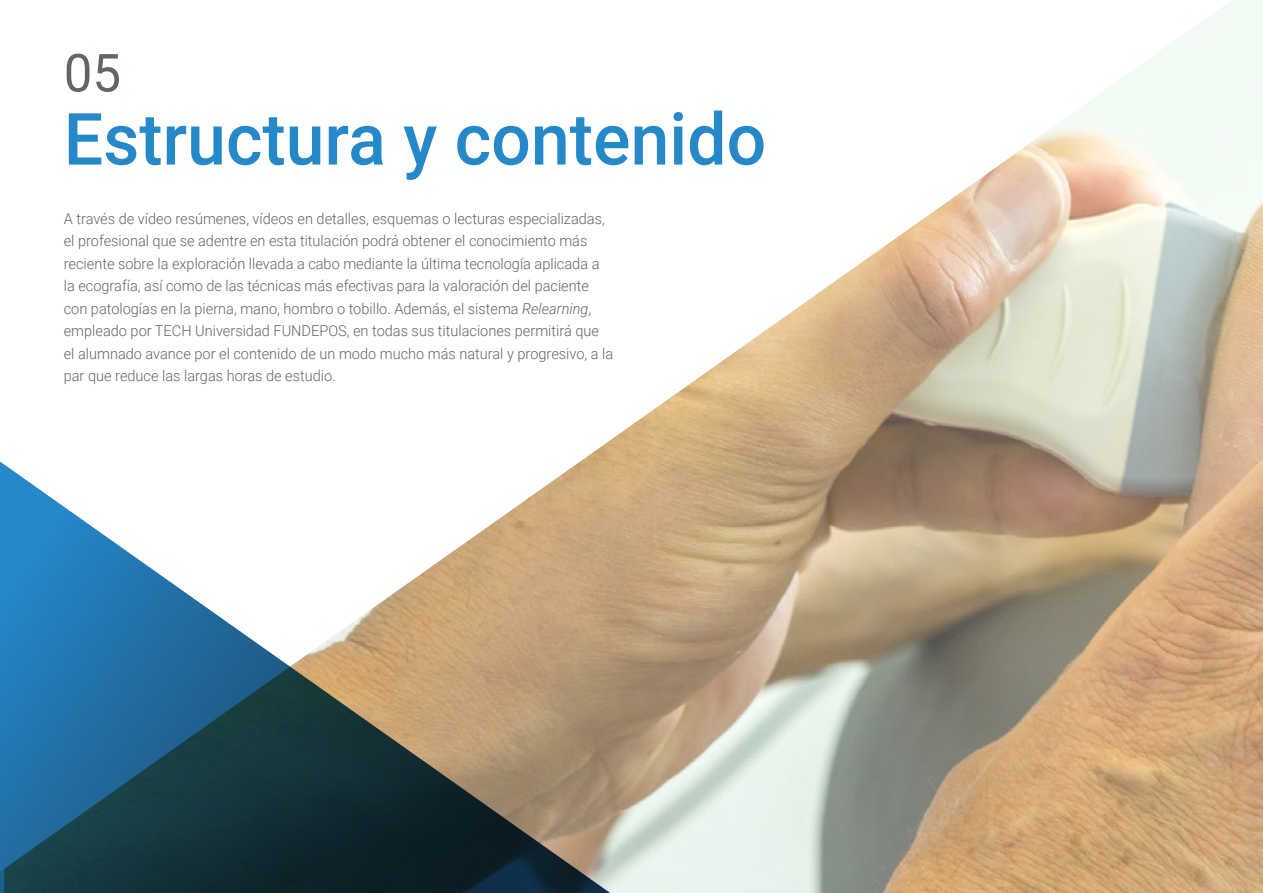
<style>
.page{position:relative;width:1263px;height:893px;background:#fff}
.page>*{position:absolute;margin:0;border:0;box-sizing:border-box;transform-origin:0 0}
.t1{font:500 72px "Roboto";color:#2488c9}
.t2{font:52.5px "Roboto";color:#61646a}
.t3{font:300 15px/22.5px "Roboto";color:#61646a}
.s1{font-style:italic}
</style>
<div class="page">
<img style="left:602px;top:0;width:661px;height:893px">
<svg style="left:0;top:446px;width:640px;height:447px"></svg>
<h2 class="t2" style="left:64px;top:36px;width:59px">05</h2>
<h1 class="t1" style="left:64px;top:89px;width:704px">Estructura y contenido</h1>
<p class="t3" style="left:64px;top:207px;width:551px">A través de vídeo resúmenes, vídeos en detalles, esquemas o lecturas especializadas, el profesional que se adentre en esta titulación podrá obtener el conocimiento más reciente sobre la exploración llevada a cabo mediante la última tecnología aplicada a la ecografía, así como de las técnicas más efectivas para la valoración del paciente con patologías en la pierna, mano, hombro o tobillo. Además, el sistema <span class="s1">Relearning</span>, empleado por TECH Universidad FUNDEPOS, en todas sus titulaciones permitirá que el alumnado avance por el contenido de un modo mucho más natural y progresivo, a la par que reduce las largas horas de estudio.</p>
</div>
